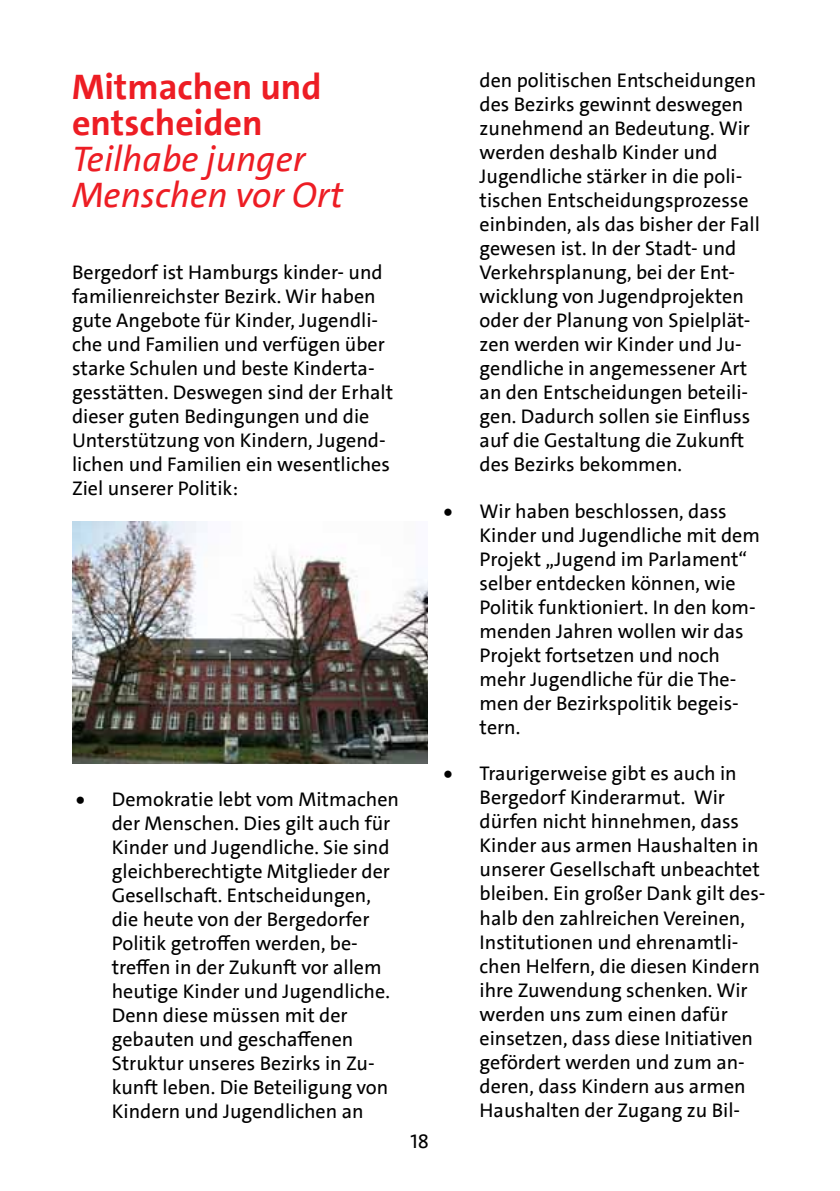
<style>
.page{position:relative;width:840px;height:1191px;background:#fff}
.page>*{position:absolute;margin:0;border:0;box-sizing:border-box;transform-origin:0 0}
.t1{font:italic 36px/36px "SPD The Sans";color:#ed1d24}
.t2{font:700 36px/36px "SPD The Sans";color:#ed1d24}
.t3{font:20px/24px "SPD The Sans";color:#000}
.t4{font:20px "SPD The Sans Versal";color:#000}
</style>
<div class="page">
<img style="left:72px;top:522px;width:355px;height:241px">
<h1 class="t2" style="left:72px;top:69px;width:251px">Mitmachen und entscheiden</h1>
<h1 class="t1" style="left:72px;top:141px;width:272px">Teilhabe junger<br>Menschen vor Ort</h1>
<p class="t3" style="left:72px;top:260px;width:322px">Bergedorf ist Hamburgs kinder- und familienreichster Bezirk. Wir haben gute Angebote für Kinder, Jugendli&shy;che und Familien und verfügen über starke Schulen und beste Kinderta&shy;gesstätten. Deswegen sind der Erhalt dieser guten Bedingungen und die Unterstützung von Kindern, Jugend&shy;lichen und Familien ein wesentliches Ziel unserer Politik:</p>
<p class="t3" style="left:112px;top:787px;width:288px;text-indent:-36px">• Demokratie lebt vom Mitmachen der Menschen. Dies gilt auch für<br>Kinder und Jugendliche. Sie sind gleichberechtigte Mitglieder der<br>Gesellschaft. Entscheidungen, die heute von der Bergedorfer<br>Politik getroffen werden, be&shy;treffen in der Zukunft vor allem heutige Kinder und Jugendliche.<br>Denn diese müssen mit der gebauten und geschaffenen<br>Struktur unseres Bezirks in Zu&shy;kunft leben. Die Beteiligung von<br>Kindern und Jugendlichen an</p>
<p class="t4" style="left:410px;top:1128px;width:20px">18</p>
<p class="t3" style="left:479px;top:68px;width:282px">den politischen Entscheidungen des Bezirks gewinnt deswegen zunehmend an Bedeutung. Wir werden deshalb Kinder und<br>Jugendliche stärker in die poli&shy;tischen Entscheidungsprozesse einbinden, als das bisher der Fall gewesen ist. In der Stadt- und<br>Verkehrsplanung, bei der Ent&shy;wicklung von Jugendprojekten oder der Planung von Spielplät&shy;zen werden wir Kinder und Ju&shy;gendliche in angemessener Art an den Entscheidungen beteili&shy;gen. Dadurch sollen sie Einfluss auf die Gestaltung die Zukunft des Bezirks bekommen.</p>
<p class="t3" style="left:479px;top:499px;width:282px;text-indent:-36px">• Wir haben beschlossen, dass<br>Kinder und Jugendliche mit dem<br>Projekt „Jugend im Parlament“ selber entdecken können, wie<br>Politik funktioniert. In den kom&shy;menden Jahren wollen wir das<br>Projekt fortsetzen und noch mehr Jugendliche für die The&shy;men der Bezirkspolitik begeis&shy;tern.</p>
<p class="t3" style="left:479px;top:762px;width:287px;text-indent:-36px">• Traurigerweise gibt es auch in<br>Bergedorf Kinderarmut. Wir dürfen nicht hinnehmen, dass<br>Kinder aus armen Haushalten in unserer Gesellschaft unbeachtet bleiben. Ein großer Dank gilt des&shy;halb den zahlreichen Vereinen,<br>Institutionen und ehrenamtli&shy;chen Helfern, die diesen Kindern ihre Zuwendung schenken. Wir werden uns zum einen dafür einsetzen, dass diese Initiativen gefördert werden und zum an&shy;deren, dass Kindern aus armen<br>Haushalten der Zugang zu Bil-</p>
</div>
